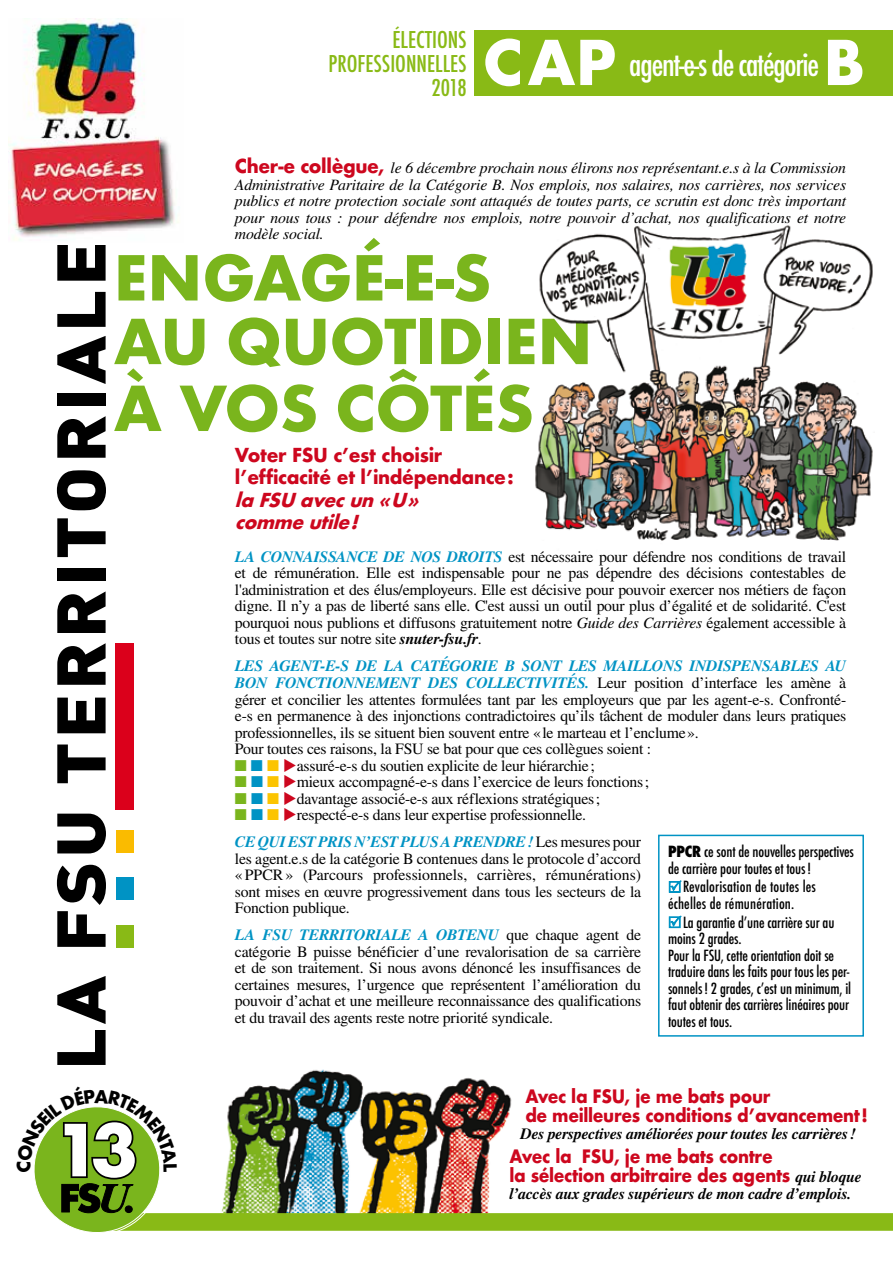
<style>
.page{position:relative;width:893px;height:1263px;background:#fff}
.page>*{position:absolute;margin:0;border:0;box-sizing:border-box;transform-origin:0 0}
.t1{font:700 69.75px "Futura";color:#fff}
.t2{font:700 60.15px/65.2px "Futura";letter-spacing:-.01em;color:#7ab51d}
.t3{font:500 condensed 31.5px "Futura";letter-spacing:-.04em;color:#fff}
.t4{font:500 condensed 22.5px/23.7px "Futura";color:#89ba16;text-align:right}
.t5{font:700 18.75px/22.5px "Futura";letter-spacing:-.02em;color:#cd071e}
.t6{font:italic 700 18.75px/22.5px "Futura";color:#cd071e}
.t7{font:700 18px/19.5px "Futura";letter-spacing:-.02em;color:#cd071e;scale:.92 1}
.t8{font:15.75px/16.5px "STIX General";letter-spacing:-.015em;color:#000;text-align:justify}
.t9{font:italic 15.75px/16.5px "STIX General";letter-spacing:-.01em;color:#000;text-align:justify}
.t10{font:italic 700 15.75px "STIX General";letter-spacing:-.015em;color:#000}
.t11{font:500 condensed 15px/16.5px "Futura";letter-spacing:-.01em;color:#000}
.t12{font:500 condensed 15px/16.5px "Futura";letter-spacing:.01em;color:#000}
.s1{font-weight:700;font-stretch:normal;font-size:60px}
.s2{font-family:"Futura";font-weight:700;font-style:normal;font-size:18.75px;color:#cd071e}
.s3{font-weight:700;font-style:italic;color:#0093c4}
.s4{font-style:italic}
.s5{font-weight:700;font-style:italic}
.s6{color:#7ab51d}
.s7{color:#0093c4}
.s8{color:#fcc400}
.s9{color:#cd071e}
.s10{font-weight:800}
.s11{font-family:"STIX General";font-style:italic;font-size:15.75px;color:#000}
</style>
<div class="page">
<div style="left:474px;top:30px;width:419px;height:66px;background:#89ba16"></div>
<img style="left:535px;top:225px;width:338px;height:316px">
<img style="left:295px;top:1069px;width:193px;height:15px">
<div style="left:658px;top:835px;width:206px;height:202px;border:2px solid #0093c4"></div>
<img style="left:10px;top:18px;width:169px;height:222px">
<div style="left:115px;top:643px;width:18px;height:167px;background:#db001b"></div>
<div style="left:116px;top:925px;width:17px;height:22px;background:#89ba16"></div>
<div style="left:116px;top:877px;width:17px;height:22px;background:#0093c4"></div>
<div style="left:116px;top:831px;width:17px;height:22px;background:#fabb00"></div>
<svg style="left:57px;top:1030px;width:49px;height:35px"></svg>
<svg style="left:57px;top:976px;width:49px;height:48px"></svg>
<svg style="left:57px;top:911px;width:49px;height:36px"></svg>
<svg style="left:57px;top:865px;width:49px;height:40px"></svg>
<svg style="left:57px;top:814px;width:49px;height:39px"></svg>
<svg style="left:57px;top:744px;width:49px;height:39px"></svg>
<svg style="left:57px;top:698px;width:49px;height:35px"></svg>
<svg style="left:57px;top:643px;width:49px;height:42px"></svg>
<svg style="left:57px;top:591px;width:49px;height:42px"></svg>
<div style="left:57px;top:568px;width:49px;height:13px;background:#000"></div>
<svg style="left:57px;top:518px;width:49px;height:39px"></svg>
<svg style="left:57px;top:470px;width:49px;height:40px"></svg>
<svg style="left:57px;top:416px;width:49px;height:42px"></svg>
<div style="left:57px;top:393px;width:49px;height:13px;background:#000"></div>
<svg style="left:57px;top:336px;width:49px;height:48px"></svg>
<svg style="left:57px;top:292px;width:49px;height:35px"></svg>
<svg style="left:57px;top:246px;width:49px;height:35px"></svg>
<svg style="left:669px;top:880px;width:13px;height:13px"></svg>
<svg style="left:669px;top:915px;width:13px;height:13px"></svg>
<svg style="left:34px;top:1084px;width:859px;height:149px"></svg>
<h3 class="t4" style="left:329px;top:28px;width:140px">ÉLECTIONS<br>PROFESSIONNELLES<br>2018</h3>
<h3 class="t3" style="left:483px;top:44px;width:384px"><span class="s1">CAP</span> agent-e-s de catégorie <span class="s1">B</span></h3>
<p class="t9" style="left:235px;top:159px;width:613px"><span class="s2">Cher-e collègue,</span> le 6 décembre prochain nous élirons nos représentant.e.s à la Commission Administrative Paritaire de la Catégorie B. Nos emplois, nos salaires, nos carrières, nos services publics et notre protection sociale sont attaqués de toutes parts, ce scrutin est donc très important pour nous tous : pour défendre nos emplois, notre pouvoir d’achat, nos qualifications et notre modèle social.</p>
<h2 class="t2" style="left:114px;top:245px;width:480px">ENGAGÉ-E-S<br>AU QUOTIDIEN<br>À VOS CÔTÉS</h2>
<p class="t5" style="left:235px;top:443px;width:280px">Voter FSU c’est choisir l’efficacité et l’indépendance:</p>
<p class="t6" style="left:235px;top:488px;width:192px">laFSU avecun«U» commeutile!</p>
<h1 class="t1" style="left:54px;top:1100px;width:86px">13</h1>
<p class="t8" style="left:235px;top:549px;width:613px"><span class="s3">LA CONNAISSANCE DE NOS DROITS</span> est nécessaire pour défendre nos conditions de travail et de rémunération. Elle est indispensable pour ne pas dépendre des décisions contestables de l'administration et des élus/employeurs. Elle est décisive pour pouvoir exercer nos métiers de façon digne. Il n’y a pas de liberté sans elle. C'est aussi un outil pour plus d’égalité et de solidarité. C'est pourquoi nous publions et diffusons gratuitement notre <span class="s4">Guide des Carrières</span> également accessible à tous et toutes sur notre site <span class="s5">snuter-fsu.fr</span>.</p>
<p class="t8" style="left:235px;top:659px;width:613px;text-align:left"><span class="s3">LES AGENT-E-S DE LA CATÉGORIE B SONT LES MAILLONS INDISPENSABLES AU BON FONCTIONNEMENT DES COLLECTIVITÉS.</span> Leur position d’interface les amène à gérer et concilier les attentes formulées tant par les employeurs que par les agent-e-s. Confronté&shy;e-s en permanence à des injonctions contradictoires qu’ils tâchent de moduler dans leurs pratiques professionnelles, ils se situent bien souvent entre «le marteau et l’enclume».<br>Pour toutes ces raisons, la FSU se bat pour que ces collègues soient :</p>
<p class="t8" style="left:235px;top:758px;width:361px"><span class="s6">■</span> <span class="s7">■</span> <span class="s8">■</span> <span class="s9">◆</span>assuré-e-s du soutien explicite de leur hiérarchie;</p>
<p class="t8" style="left:235px;top:774px;width:416px"><span class="s6">■</span> <span class="s7">■</span> <span class="s8">■</span> <span class="s9">◆</span>mieux accompagné-e-s dans l’exercice de leurs fonctions;</p>
<p class="t8" style="left:235px;top:791px;width:367px"><span class="s6">■</span> <span class="s7">■</span> <span class="s8">■</span> <span class="s9">◆</span>davantage associé-e-s aux réflexions stratégiques;</p>
<p class="t8" style="left:235px;top:802px;width:408px;line-height:27px"><span class="s6">■</span> <span class="s7">■</span> <span class="s8">■</span> <span class="s9">◆</span>respecté-e-s dans leur expertise professionnelle.<br><span class="s3">CE QUI EST PRIS N’EST PLUS A PRENDRE!</span> Les mesures pour</p>
<p class="t8" style="left:235px;top:851px;width:408px">les agent.e.s de la catégorie B contenues dans le protocole d’accord «PPCR» (Parcours professionnels, carrières, rémunérations) sont mises en œuvre progressivement dans tous les secteurs de la Fonction publique.</p>
<p class="t8" style="left:235px;top:927px;width:408px"><span class="s3">LA FSU TERRITORIALE A OBTENU</span> que chaque agent de catégorie B puisse bénéficier d’une revalorisation de sa carrière et de son traitement. Si nous avons dénoncé les insuffisances de certaines mesures, l’urgence que représentent l’amélioration du pouvoir d’achat et une meilleure reconnaissance des qualifications et du travail des agents reste notre priorité syndicale.</p>
<p class="t11" style="left:668px;top:843px;width:187px"><span class="s10">PPCR</span> ce sont de nouvelles perspectives de carrière pour toutes et tous!</p>
<p class="t12" style="left:668px;top:879px;width:149px;text-indent:15px">Revalorisation de toutes les échelles de rémunération.</p>
<p class="t11" style="left:668px;top:914px;width:185px;text-indent:15px">La garantie d’une carrière sur au moins 2 grades.<br>Pour la FSU, cette orientation doit se traduire dans les faits pour tous les per&shy;sonnels! 2 grades, c’est un minimum, il faut obtenir des carrières linéaires pour toutes et tous.</p>
<p class="t7" style="left:525px;top:1086px;width:374px">Avec la FSU, je me bats pour<br>de meilleures conditions d’avancement!</p>
<p class="t10" style="left:520px;top:1123px;width:337px">Des perspectives améliorées pour toutes les carrières!</p>
<p class="t7" style="left:509px;top:1146px;width:385px">Avec la FSU, je me bats contre<br>la sélection arbitraire des agents <span class="s11">qui bloque</span></p>
<p class="t10" style="left:509px;top:1183px;width:344px">l’accès aux grades supérieurs de mon cadre d’emplois.</p>
</div>
